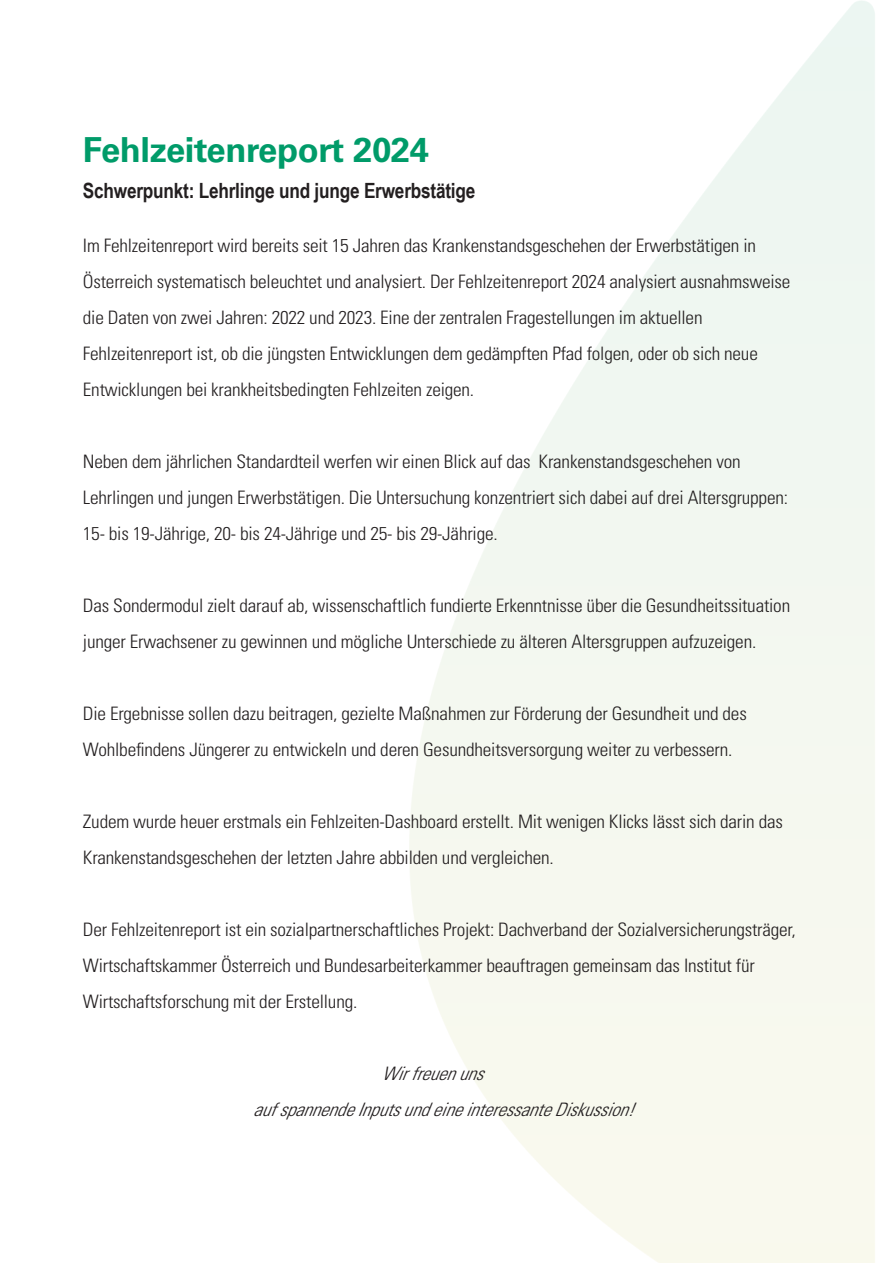
<style>
.page{position:relative;width:893px;height:1263px;background:#fff}
.page>*{position:absolute;margin:0;border:0;box-sizing:border-box;transform-origin:0 0}
.p{font:700 34.5px "Univers LT Std";letter-spacing:-.01em;color:#009b69}
.p-2{font:700 21px "Arial Narrow";letter-spacing:-.01em;color:#231f20}
.p-3{font:300 condensed 18.6px/36px "Univers LT Std";letter-spacing:-.01em;color:#231f20;scale:1.04 1}
.p-4{font:italic 300 condensed 18.6px "Univers LT Std";color:#231f20;scale:1.04 1}
</style>
<div class="page">
<p class="p" style="left:83px;top:130px;width:347px">Fehlzeitenreport 2024</p>
<p class="p-2" style="left:83px;top:175px;width:394px">Schwerpunkt: Lehrlinge und junge Erwerbstätige</p>
<p class="p-3" style="left:83px;top:227px;width:649px">Im Fehlzeitenreport wird bereits seit 15 Jahren das Krankenstandsgeschehen der Erwerbstätigen in</p>
<p class="p-3" style="left:83px;top:263px;width:682px">Österreich systematisch beleuchtet und analysiert. Der Fehlzeitenreport 2024 analysiert ausnahmsweise die Daten von zwei Jahren: 2022 und 2023. Eine der zentralen Fragestellungen im aktuellen</p>
<p class="p-3" style="left:83px;top:335px;width:650px">Fehlzeitenreport ist, ob die jüngsten Entwicklungen dem gedämpften Pfad folgen, oder ob sich neue</p>
<p class="p-3" style="left:83px;top:371px;width:378px">Entwicklungen bei krankheitsbedingten Fehlzeiten zeigen.</p>
<p class="p-3" style="left:83px;top:443px;width:634px">Neben dem jährlichen Standardteil werfen wir einen Blick auf das Krankenstandsgeschehen von</p>
<p class="p-3" style="left:83px;top:479px;width:679px">Lehrlingen und jungen Erwerbstätigen. Die Untersuchung konzentriert sich dabei auf drei Altersgruppen:</p>
<p class="p-3" style="left:83px;top:515px;width:400px">15- bis 19-Jährige, 20- bis 24-Jährige und 25- bis 29-Jährige.</p>
<p class="p-3" style="left:83px;top:587px;width:682px">Das Sondermodul zielt darauf ab, wissenschaftlich fundierte Erkenntnisse über die Gesundheitssituation junger Erwachsener zu gewinnen und mögliche Unterschiede zu älteren Altersgruppen aufzuzeigen.</p>
<p class="p-3" style="left:83px;top:695px;width:640px">Die Ergebnisse sollen dazu beitragen, gezielte Maßnahmen zur Förderung der Gesundheit und des</p>
<p class="p-3" style="left:83px;top:731px;width:626px">Wohlbefindens Jüngerer zu entwickeln und deren Gesundheitsversorgung weiter zu verbessern.</p>
<p class="p-3" style="left:83px;top:803px;width:675px">Zudem wurde heuer erstmals ein Fehlzeiten-Dashboard erstellt. Mit wenigen Klicks lässt sich darin das<br>Krankenstandsgeschehen der letzten Jahre abbilden und vergleichen.</p>
<p class="p-3" style="left:83px;top:911px;width:687px">Der Fehlzeitenreport ist ein sozialpartnerschaftliches Projekt: Dachverband der Sozialversicherungsträger,<br>Wirtschaftskammer Österreich und Bundesarbeiterkammer beauftragen gemeinsam das Institut für</p>
<p class="p-3" style="left:83px;top:983px;width:265px">Wirtschaftsforschung mit der Erstellung.</p>
<p class="p-4" style="left:382px;top:1062px;width:108px">Wirfreuenuns</p>
<p class="p-4" style="left:253px;top:1098px;width:376px">aufspannendeInputsundeineinteressanteDiskussion!</p>
</div>
